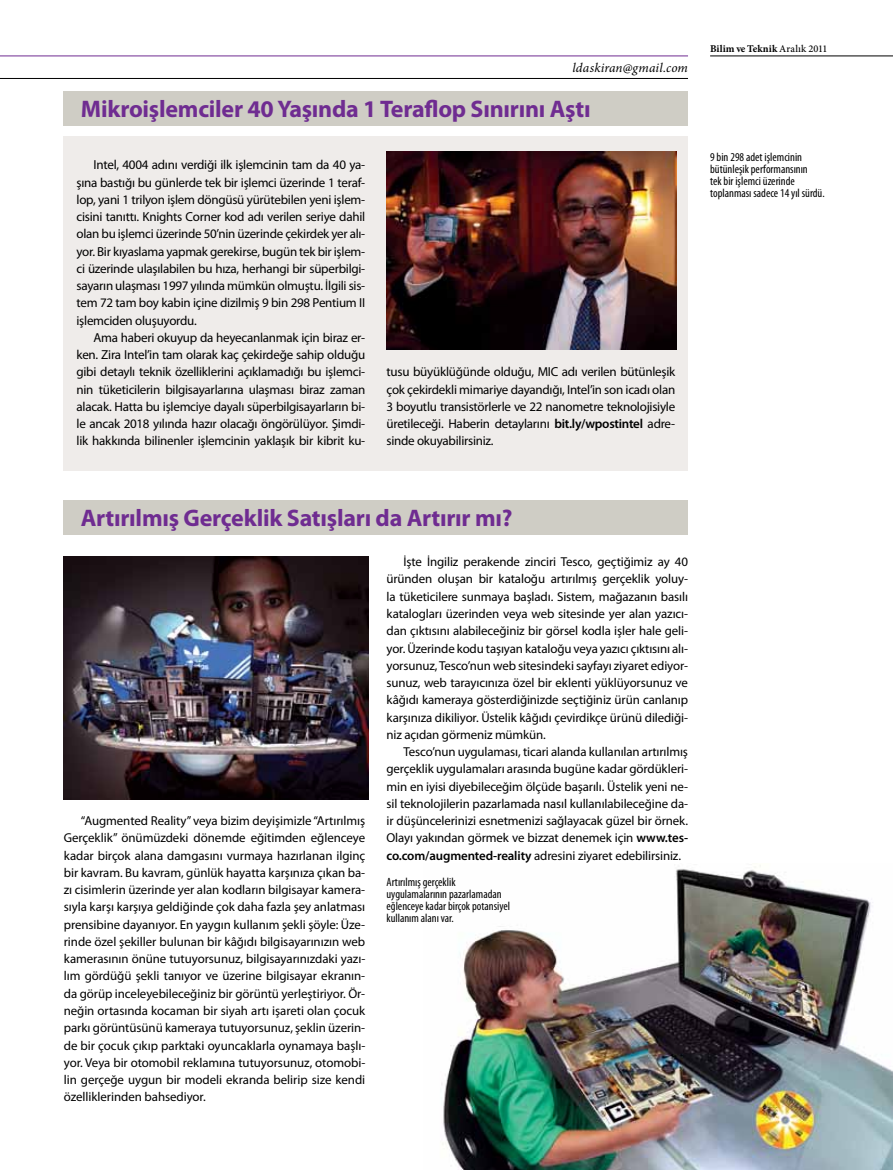
<style>
.page{position:relative;width:893px;height:1170px;background:#fff}
.page>*{position:absolute;margin:0;border:0;box-sizing:border-box;transform-origin:0 0}
.t1{font:700 24px "Myriad Pro";letter-spacing:-.01em;color:#6f2c91}
.t2{font:italic 13.2px "Minion Pro";letter-spacing:.01em;color:#000}
.t3{font:13.05px/17.2px "Myriad Pro";letter-spacing:-.02em;color:#000;text-align:justify}
.t4{font:12.9px/17.2px "Myriad Pro";letter-spacing:-.01em;color:#000;text-align:justify}
.t5{font:condensed 12px/12px "Myriad Pro";color:#000}
.t6{font:700 10.35px "Minion Pro";letter-spacing:.005em;color:#000}
.s1{font-weight:600}
.s2{font-weight:500}
</style>
<div class="page">
<img style="left:441px;top:865px;width:452px;height:304px">
<div style="left:64px;top:136px;width:624px;height:335px;background:#efecea"></div>
<div style="left:64px;top:91px;width:624px;height:34px;background:#cfcdc5"></div>
<div style="left:64px;top:500px;width:624px;height:34px;background:#cfcdc5"></div>
<img style="left:387px;top:152px;width:289px;height:197px">
<img style="left:64px;top:556px;width:304px;height:243px">
<hr style="left:710px;top:56px;width:183px;height:1px;background:#000">
<hr style="left:0;top:56px;width:688px;height:1px;background:#6f2c91">
<hr style="left:0;top:78px;width:688px;height:1px;background:#000">
<p class="t2" style="left:572px;top:58px;width:117px">ldaskiran@gmail.com</p>
<h1 class="t1" style="left:81px;top:94px;width:511px">Mikroişlemciler 40 Yaşında 1 Teraflop Sınırını Aştı</h1>
<p class="t3" style="left:77px;top:156px;width:290px;text-indent:17px">Intel, 4004 adını verdiği ilk işlemcinin tam da 40 ya&shy;şına bastığı bu günlerde tek bir işlemci üzerinde 1 teraf&shy;lop, yani 1 trilyon işlem döngüsü yürütebilen yeni işlem&shy;cisini tanıttı. Knights Corner kod adı verilen seriye dahil olan bu işlemci üzerinde 50’nin üzerinde çekirdek yer alı&shy;yor. Bir kıyaslama yapmak gerekirse, bugün tek bir işlem&shy;ci üzerinde ulaşılabilen bu hıza, herhangi bir süperbilgi&shy;sayarın ulaşması 1997 yılında mümkün olmuştu. İlgili sis&shy;tem 72 tam boy kabin içine dizilmiş 9 bin 298 Pentium II işlemciden oluşuyordu.</p>
<p class="t3" style="left:77px;top:328px;width:290px;text-indent:17px">Ama haberi okuyup da heyecanlanmak için biraz er&shy;ken. Zira Intel’in tam olarak kaç çekirdeğe sahip olduğu gibi detaylı teknik özelliklerini açıklamadığı bu işlemci&shy;nin tüketicilerin bilgisayarlarına ulaşması biraz zaman alacak. Hatta bu işlemciye dayalı süperbilgisayarların bi&shy;le ancak 2018 yılında hazır olacağı öngörülüyor. Şimdi&shy;lik hakkında bilinenler işlemcinin yaklaşık bir kibrit ku-</p>
<p class="t3" style="left:387px;top:363px;width:290px">tusu büyüklüğünde olduğu, MIC adı verilen bütünleşik çok çekirdekli mimariye dayandığı, Intel’in son icadı olan 3 boyutlu transistörlerle ve 22 nanometre teknolojisiyle üretileceği. Haberin detaylarını <span class="s1">bit.ly/wpostintel</span> adre&shy;sinde okuyabilirsiniz.</p>
<p class="t6" style="left:710px;top:41px;width:119px">Bilim ve Teknik <span class="s2">Aralık 2011</span></p>
<p class="t5" style="left:710px;top:151px;width:116px">9 bin 298 adet işlemcinin bütünleşik performansının<br>tek bir işlemci üzerinde toplanması sadece 14 yıl sürdü.</p>
<h1 class="t1" style="left:81px;top:502px;width:433px">Artırılmış Gerçeklik Satışları da Artırır mı?</h1>
<p class="t4" style="left:64px;top:812px;width:303px;text-indent:17px">“Augmented Reality” veya bizim deyişimizle “Artırılmış Gerçeklik” önümüzdeki dönemde eğitimden eğlenceye kadar birçok alana damgasını vurmaya hazırlanan ilginç bir kavram. Bu kavram, günlük hayatta karşınıza çıkan ba&shy;zı cisimlerin üzerinde yer alan kodların bilgisayar kamera&shy;sıyla karşı karşıya geldiğinde çok daha fazla şey anlatması prensibine dayanıyor. En yaygın kullanım şekli şöyle: Üze&shy;rinde özel şekiller bulunan bir kâğıdı bilgisayarınızın web kamerasının önüne tutuyorsunuz, bilgisayarınızdaki yazı&shy;lım gördüğü şekli tanıyor ve üzerine bilgisayar ekranın&shy;da görüp inceleyebileceğiniz bir görüntü yerleştiriyor. Ör&shy;neğin ortasında kocaman bir siyah artı işareti olan çocuk parkı görüntüsünü kameraya tutuyorsunuz, şeklin üzerin&shy;de bir çocuk çıkıp parktaki oyuncaklarla oynamaya başlı&shy;yor. Veya bir otomobil reklamına tutuyorsunuz, otomobi&shy;lin gerçeğe uygun bir modeli ekranda belirip size kendi özelliklerinden bahsediyor.</p>
<p class="t4" style="left:387px;top:553px;width:303px;text-indent:17px">İşte İngiliz perakende zinciri Tesco, geçtiğimiz ay 40 üründen oluşan bir kataloğu artırılmış gerçeklik yoluy&shy;la tüketicilere sunmaya başladı. Sistem, mağazanın basılı katalogları üzerinden veya web sitesinde yer alan yazıcı&shy;dan çıktısını alabileceğiniz bir görsel kodla işler hale geli&shy;yor. Üzerinde kodu taşıyan kataloğu veya yazıcı çıktısını alı&shy;yorsunuz, Tesco’nun web sitesindeki sayfayı ziyaret ediyor&shy;sunuz, web tarayıcınıza özel bir eklenti yüklüyorsunuz ve kâğıdı kameraya gösterdiğinizde seçtiğiniz ürün canlanıp karşınıza dikiliyor. Üstelik kâğıdı çevirdikçe ürünü dilediği&shy;niz açıdan görmeniz mümkün.</p>
<p class="t4" style="left:387px;top:742px;width:303px;text-indent:17px">Tesco’nun uygulaması, ticari alanda kullanılan artırılmış gerçeklik uygulamaları arasında bugüne kadar gördükleri&shy;min en iyisi diyebileceğim ölçüde başarılı. Üstelik yeni ne&shy;sil teknolojilerin pazarlamada nasıl kullanılabileceğine da&shy;ir düşüncelerinizi esnetmenizi sağlayacak güzel bir örnek.<br>Olayı yakından görmek ve bizzat denemek için <span class="s1">www.tes&shy;co.com/augmented-reality</span> adresini ziyaret edebilirsiniz.</p>
<p class="t5" style="left:387px;top:875px;width:125px">Artırılmış gerçeklik uygulamalarının pazarlamadan eğlenceye kadar birçok potansiyel kullanım alanı var.</p>
</div>
